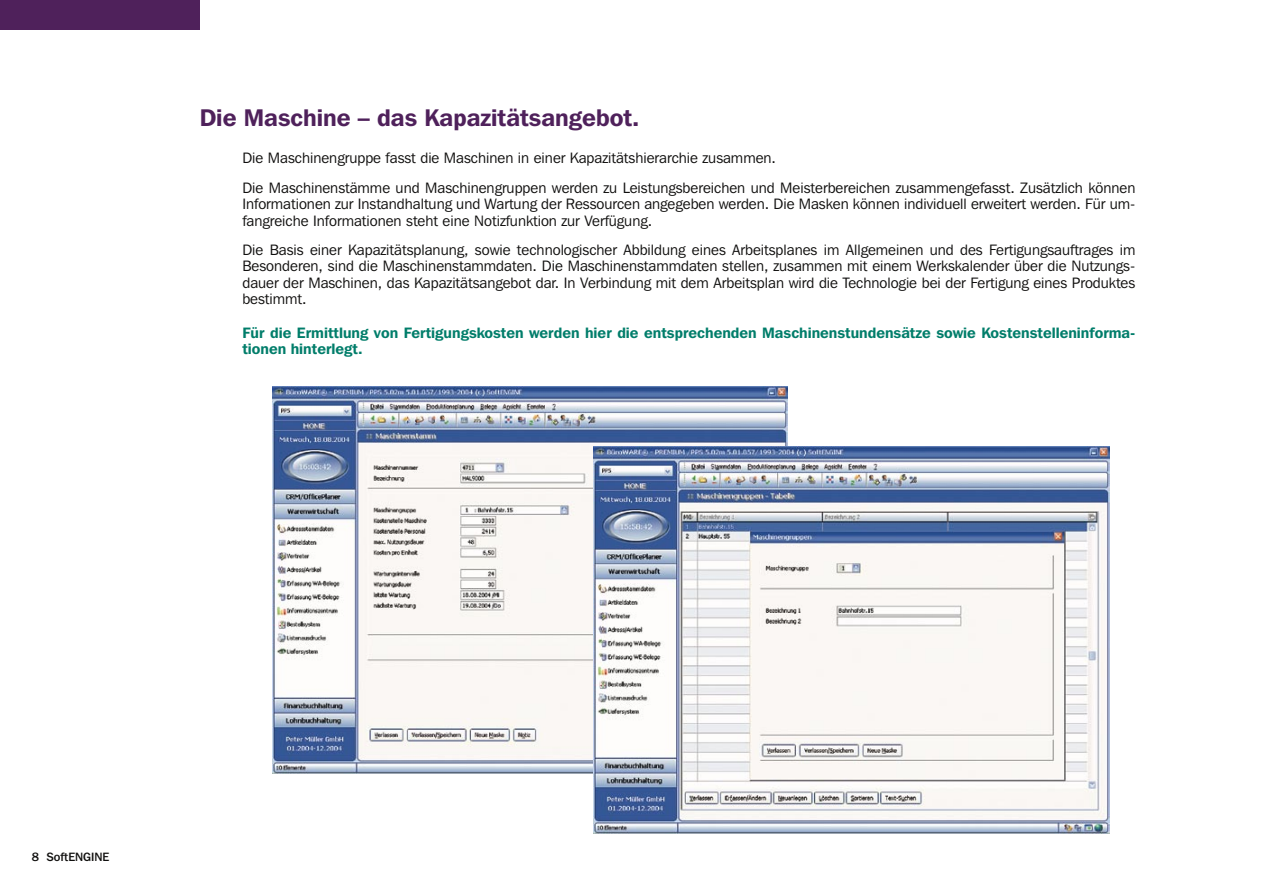
<style>
.page{position:relative;width:1263px;height:893px;background:#fff}
.page>*{position:absolute;margin:0;border:0;box-sizing:border-box;transform-origin:0 0}
.t1{font:600 24px "Franklin Gothic IT Cby BT";color:#4f215b}
.t2{font:15px/16.5px "Franklin Gothic IT Cby BT";color:#100f0e}
.t3{font:600 15px/16.5px "Franklin Gothic IT Cby BT";color:#007d6a}
.t4{font:500 12px "Franklin Gothic IT Cby BT";color:#100f0e}
</style>
<div class="page">
<div style="left:0;top:0;width:200px;height:30px;background:#4f215b"></div>
<img style="left:272px;top:386px;width:516px;height:387px">
<img style="left:594px;top:447px;width:515px;height:386px">
<h1 class="t1" style="left:200px;top:102px;width:441px">Die Maschine – das Kapazitätsangebot.</h1>
<p class="t2" style="left:242px;top:143px;width:894px;line-height:29.2px">Die Maschinengruppe fasst die Maschinen in einer Kapazitätshierarchie zusammen.<br>Die Maschinenstämme und Maschinengruppen werden zu Leistungsbereichen und Meisterbereichen zusammengefasst. Zusätzlich können</p>
<p class="t2" style="left:242px;top:195px;width:894px">Informationen zur Instandhaltung und Wartung der Ressourcen angegeben werden. Die Masken können individuell erweitert werden. Für um&shy;fangreiche Informationen steht eine Notizfunktion zur Verfügung.</p>
<p class="t2" style="left:242px;top:241px;width:894px;text-align:justify">Die Basis einer Kapazitätsplanung, sowie technologischer Abbildung eines Arbeitsplanes im Allgemeinen und des Fertigungsauftrages im Besonderen, sind die Maschinenstammdaten. Die Maschinenstammdaten stellen, zusammen mit einem Werkskalender über die Nutzungs&shy;dauer der Maschinen, das Kapazitätsangebot dar. In Verbindung mit dem Arbeitsplan wird die Technologie bei der Fertigung eines Produktes bestimmt.</p>
<p class="t3" style="left:242px;top:324px;width:894px">Für die Ermittlung von Fertigungskosten werden hier die entsprechenden Maschinenstundensätze sowie Kostenstelleninforma&shy;tionen hinterlegt.</p>
<p class="t4" style="left:32px;top:849px;width:79px">8 SoftENGINE</p>
</div>
